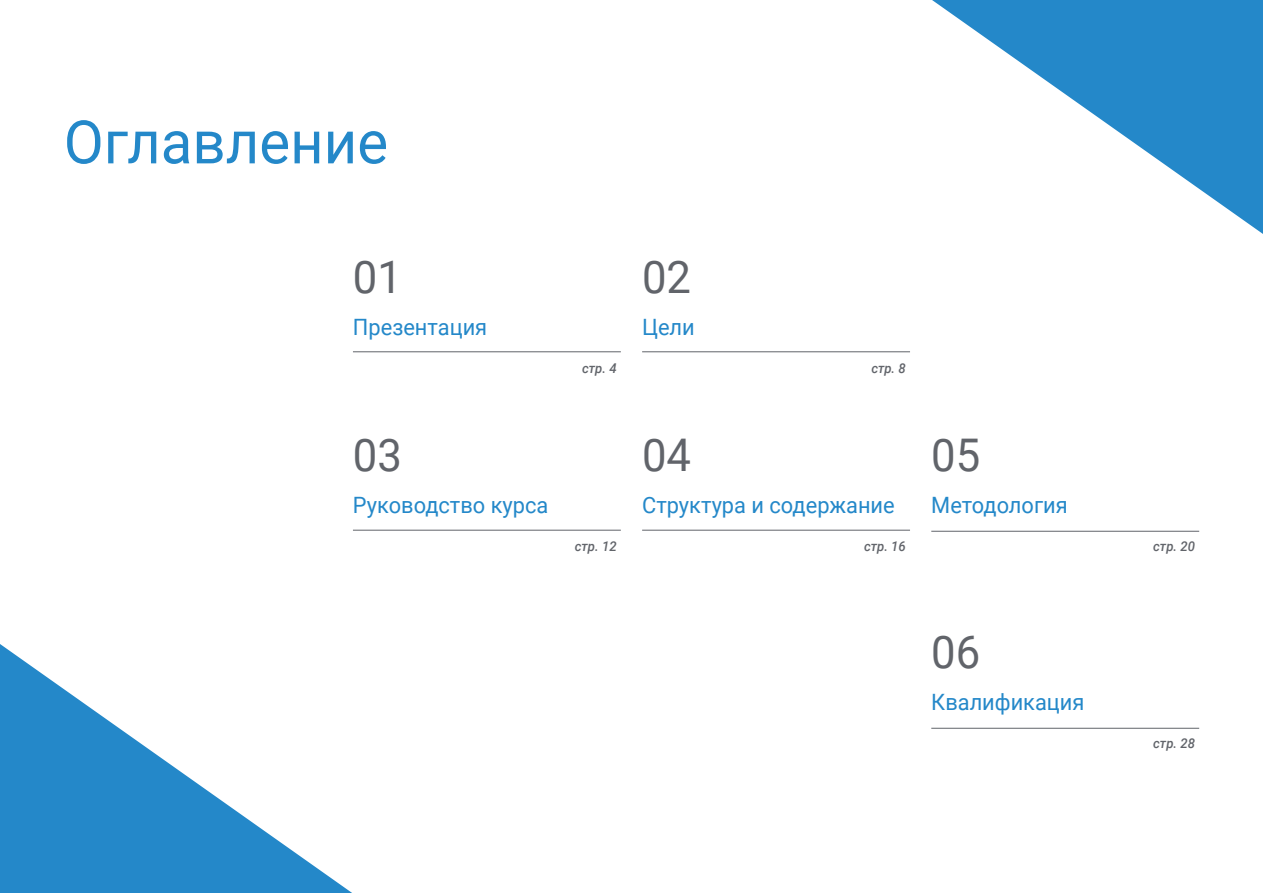
<style>
.page{position:relative;width:1263px;height:893px;background:#fff}
.page>*{position:absolute;margin:0;border:0;box-sizing:border-box;transform-origin:0 0}
.t1{font:60px "Roboto";color:#2488c9}
.t2{font:45px "Roboto";color:#61646a}
.t3{font:22.5px "Roboto";color:#2488c9}
.t4{font:italic 500 13.5px "Roboto";color:#61646a}
</style>
<div class="page">
<svg style="left:0;top:644px;width:352px;height:249px"></svg>
<svg style="left:932px;top:0;width:331px;height:234px"></svg>
<hr style="left:353px;top:351px;width:268px;height:1px;background:#61646a">
<hr style="left:931px;top:531px;width:268px;height:1px;background:#61646a">
<hr style="left:931px;top:728px;width:268px;height:1px;background:#61646a">
<hr style="left:642px;top:351px;width:268px;height:1px;background:#61646a">
<hr style="left:353px;top:530px;width:268px;height:1px;background:#61646a">
<hr style="left:642px;top:530px;width:268px;height:1px;background:#61646a">
<h1 class="t1" style="left:64px;top:100px;width:326px">Оглавление</h1>
<h2 class="t2" style="left:353px;top:245px;width:51px">01</h2>
<h2 class="t2" style="left:642px;top:245px;width:51px">02</h2>
<p class="t3" style="left:353px;top:311px;width:136px">Презентация</p>
<p class="t4" style="left:582px;top:359px;width:36px">стр. 4</p>
<p class="t3" style="left:642px;top:311px;width:54px">Цели</p>
<h2 class="t2" style="left:353px;top:424px;width:51px">03</h2>
<h2 class="t2" style="left:642px;top:424px;width:51px">04</h2>
<p class="t4" style="left:871px;top:359px;width:36px">стр. 8</p>
<p class="t3" style="left:353px;top:490px;width:197px">Руководство курса</p>
<p class="t3" style="left:642px;top:490px;width:254px">Структура и содержание</p>
<p class="t4" style="left:575px;top:537px;width:43px">стр. 12</p>
<p class="t4" style="left:864px;top:537px;width:43px">стр. 16</p>
<h2 class="t2" style="left:931px;top:424px;width:51px">05</h2>
<p class="t3" style="left:931px;top:490px;width:138px">Методология</p>
<h2 class="t2" style="left:931px;top:621px;width:51px">06</h2>
<p class="t3" style="left:931px;top:687px;width:155px">Квалификация</p>
<p class="t4" style="left:1153px;top:537px;width:43px">стр. 20</p>
<p class="t4" style="left:1153px;top:734px;width:43px">стр. 28</p>
</div>
